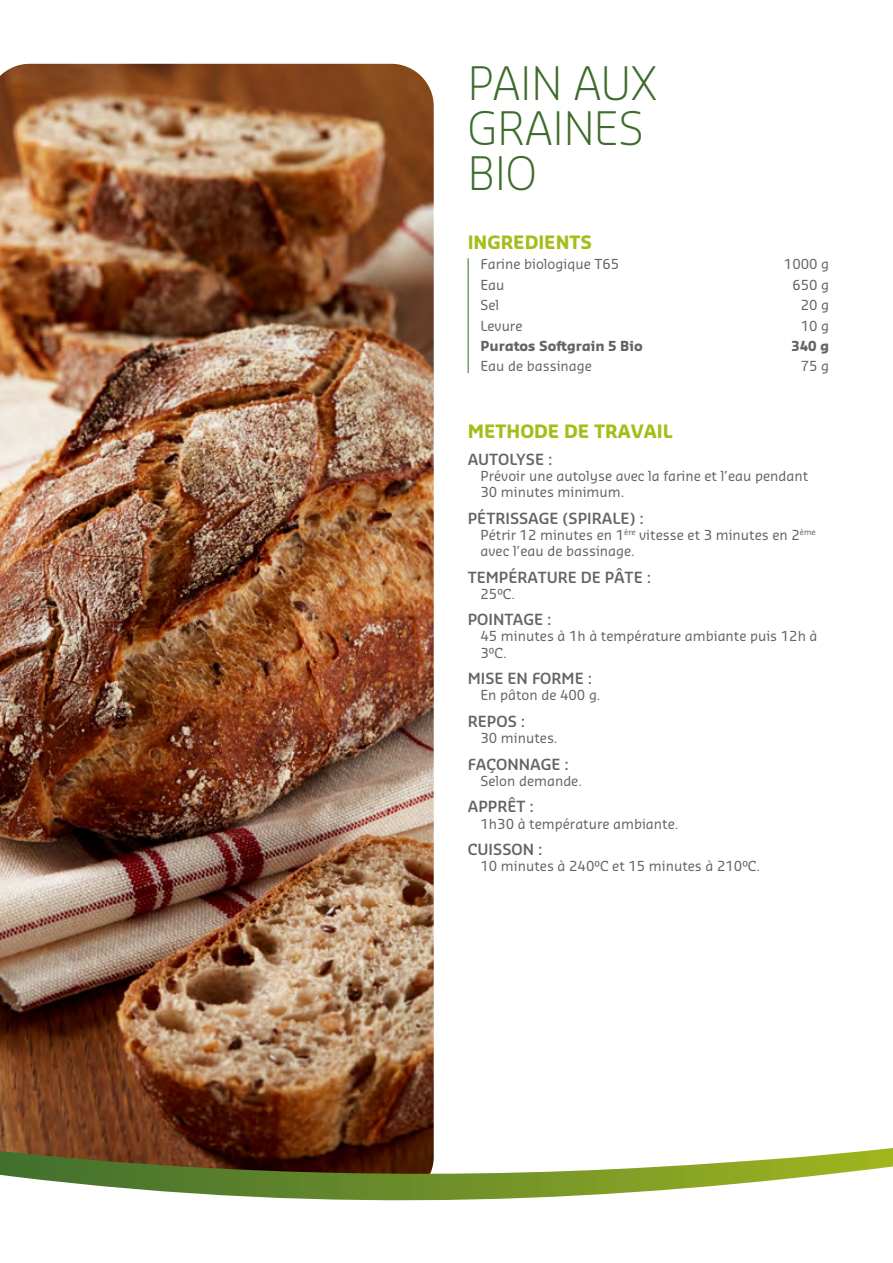
<style>
.page{position:relative;width:893px;height:1263px;background:#fff}
.page>*{position:absolute;margin:0;border:0;box-sizing:border-box;transform-origin:0 0}
.t1{font:300 45px/45px "Sansa Pro";color:#3d6c2c}
.t2{font:700 18px "Sansa Pro";color:#a7bc19}
.t3{font:600 15px "Sansa Pro";color:#646363}
.t4{font:13.5px/16.2px "Sansa Pro";color:#646363}
.t5{font:700 13.5px "Sansa Pro";color:#646363}
</style>
<div class="page">
<img style="left:0;top:64px;width:434px;height:1084px">
<hr style="left:468px;top:258px;width:1px;height:115px;background:#3d6c2c">
<svg style="left:0;top:1148px;width:893px;height:53px"></svg>
<p class="t1" style="left:468px;top:60px;width:190px">PAIN AUX<br>GRAINES<br>BIO</p>
<p class="t2" style="left:468px;top:230px;width:126px">INGREDIENTS</p>
<p class="t4" style="left:480px;top:256px;width:140px">Farine biologique T65</p>
<p class="t4" style="left:784px;top:256px;width:47px">1000 g</p>
<p class="t4" style="left:480px;top:276px;width:26px">Eau</p>
<p class="t4" style="left:792px;top:276px;width:38px">650 g</p>
<p class="t4" style="left:480px;top:296px;width:20px">Sel</p>
<p class="t4" style="left:801px;top:296px;width:30px">20 g</p>
<p class="t4" style="left:480px;top:317px;width:44px">Levure</p>
<p class="t4" style="left:801px;top:317px;width:30px">10 g</p>
<p class="t5" style="left:480px;top:337px;width:164px">Puratos Softgrain 5 Bio</p>
<p class="t5" style="left:791px;top:337px;width:39px">340 g</p>
<p class="t4" style="left:480px;top:358px;width:113px">Eau de bassinage</p>
<p class="t4" style="left:801px;top:358px;width:30px">75 g</p>
<p class="t2" style="left:468px;top:420px;width:207px">METHODE DE TRAVAIL</p>
<p class="t3" style="left:468px;top:449px;width:86px">AUTOLYSE :</p>
<p class="t4" style="left:480px;top:467px;width:329px">Prévoir une autolyse avec la farine et l’eau pendant<br>30 minutes minimum.</p>
<p class="t3" style="left:468px;top:508px;width:178px">PÉTRISSAGE (SPIRALE) :</p>
<p class="t4" style="left:480px;top:526px;width:337px">Pétrir 12 minutes en 1<sup>ère</sup> vitesse et 3 minutes en 2<sup>ème </sup>avec l’eau de bassinage.</p>
<p class="t3" style="left:468px;top:567px;width:185px">TEMPÉRATURE DE PÂTE :</p>
<p class="t4" style="left:480px;top:585px;width:36px">25°C.</p>
<p class="t3" style="left:468px;top:610px;width:86px">POINTAGE :</p>
<p class="t4" style="left:480px;top:628px;width:339px">45 minutes à 1h à température ambiante puis 12h à<br>3°C.</p>
<p class="t3" style="left:468px;top:669px;width:126px">MISE EN FORME :</p>
<p class="t4" style="left:480px;top:687px;width:122px">En pâton de 400 g.</p>
<p class="t3" style="left:468px;top:711px;width:59px">REPOS :</p>
<p class="t4" style="left:480px;top:729px;width:79px">30 minutes.</p>
<p class="t3" style="left:468px;top:754px;width:103px">FAÇONNAGE :</p>
<p class="t4" style="left:480px;top:772px;width:103px">Selon demande.</p>
<p class="t3" style="left:468px;top:797px;width:68px">APPRÊT :</p>
<p class="t4" style="left:480px;top:815px;width:199px">1h30 à température ambiante.</p>
<p class="t3" style="left:468px;top:839px;width:76px">CUISSON :</p>
<p class="t4" style="left:480px;top:858px;width:281px">10 minutes à 240°C et 15 minutes à 210°C.</p>
</div>
